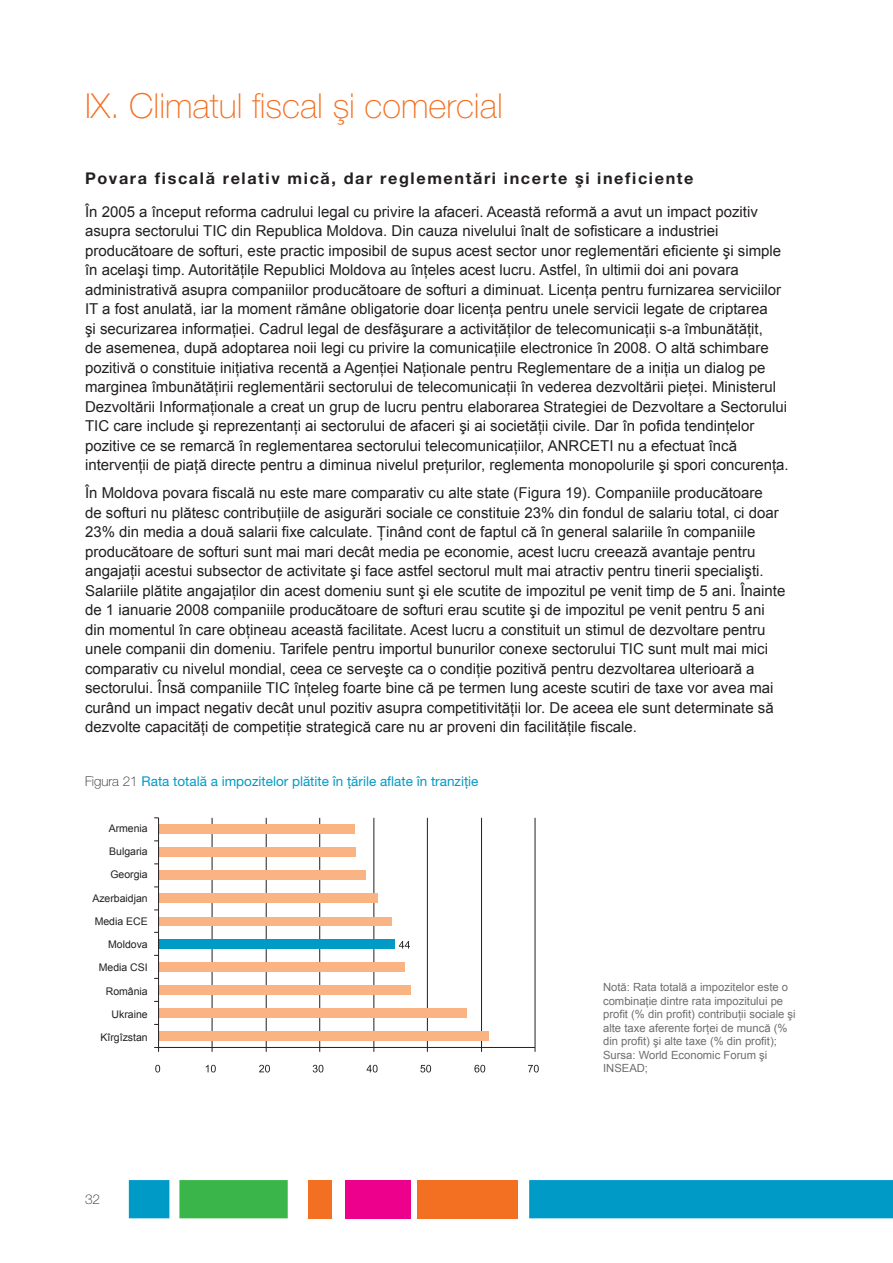
<style>
.page{position:relative;width:893px;height:1263px;background:#fff}
.page>*{position:absolute;margin:0;border:0;box-sizing:border-box;transform-origin:0 0}
.t1{font:100 34.5px "Helvetica Neue LT Pro";color:#f36f21}
.t2{font:700 16.2px "Helvetica Neue LT Pro";letter-spacing:.1em;color:#231f20}
.t3{font:15px/19.5px "Arial";color:#231f20}
.t4{font:13.5px "Helvetica Neue LT Pro";color:#009ac6}
.t5{font:100 13.5px "Helvetica Neue LT Pro";color:#231f20}
.t6{font:11.25px/13.5px "Arial";color:#6d6e70}
.t7{font:10.5px "Arial";color:#231f20}
.s1{font-weight:100;color:#231f20}
</style>
<div class="page">
<div style="left:418px;top:1180px;width:100px;height:38px;background:#f36f21"></div>
<div style="left:309px;top:1180px;width:23px;height:38px;background:#f36f21"></div>
<div style="left:345px;top:1180px;width:65px;height:38px;background:#ec008c"></div>
<div style="left:179px;top:1180px;width:109px;height:38px;background:#39b54a"></div>
<div style="left:529px;top:1180px;width:364px;height:38px;background:#009ac6"></div>
<div style="left:129px;top:1180px;width:40px;height:38px;background:#009ac6"></div>
<hr style="left:535px;top:818px;width:1px;height:229px;background:#231f20">
<hr style="left:481px;top:818px;width:1px;height:229px;background:#231f20">
<hr style="left:427px;top:818px;width:1px;height:229px;background:#231f20">
<hr style="left:374px;top:818px;width:1px;height:229px;background:#231f20">
<hr style="left:319px;top:818px;width:1px;height:229px;background:#231f20">
<hr style="left:266px;top:818px;width:1px;height:229px;background:#231f20">
<hr style="left:212px;top:818px;width:1px;height:229px;background:#231f20">
<div style="left:159px;top:1031px;width:330px;height:9px;background:#fab383"></div>
<div style="left:159px;top:1008px;width:308px;height:9px;background:#fab383"></div>
<div style="left:159px;top:985px;width:252px;height:9px;background:#fab383"></div>
<div style="left:159px;top:962px;width:246px;height:9px;background:#fab383"></div>
<div style="left:159px;top:939px;width:236px;height:9px;background:#009ac6"></div>
<div style="left:159px;top:917px;width:233px;height:8px;background:#fab383"></div>
<div style="left:159px;top:894px;width:219px;height:9px;background:#fab383"></div>
<div style="left:159px;top:871px;width:207px;height:9px;background:#fab383"></div>
<div style="left:159px;top:848px;width:197px;height:9px;background:#fab383"></div>
<div style="left:159px;top:825px;width:196px;height:9px;background:#fab383"></div>
<hr style="left:158px;top:818px;width:1px;height:229px;background:#231f20">
<svg style="left:154px;top:1047px;width:382px;height:5px"></svg>
<svg style="left:399px;top:941px;width:11px;height:7px"></svg>
<svg style="left:155px;top:1065px;width:5px;height:7px"></svg>
<svg style="left:206px;top:1065px;width:10px;height:7px"></svg>
<svg style="left:259px;top:1065px;width:11px;height:7px"></svg>
<svg style="left:313px;top:1065px;width:10px;height:7px"></svg>
<svg style="left:367px;top:1065px;width:11px;height:7px"></svg>
<svg style="left:420px;top:1065px;width:11px;height:7px"></svg>
<svg style="left:474px;top:1065px;width:11px;height:7px"></svg>
<svg style="left:528px;top:1065px;width:11px;height:7px"></svg>
<h1 class="t1" style="left:85px;top:94px;width:419px">IX. Climatul fiscal şi comercial</h1>
<p class="t2" style="left:85px;top:173px;width:610px">Povara fiscală relativ mică, dar reglementări incerte şi ineficiente</p>
<p class="t3" style="left:85px;top:202px;width:705px">În 2005 a început reforma cadrului legal cu privire la afaceri. Această reformă a avut un impact pozitiv asupra sectorului TIC din Republica Moldova. Din cauza nivelului înalt de sofisticare a industriei producătoare de softuri, este practic imposibil de supus acest sector unor reglementări eficiente şi simple în acelaşi timp. Autorităţile Republici Moldova au înţeles acest lucru. Astfel, în ultimii doi ani povara administrativă asupra companiilor producătoare de softuri a diminuat. Licenţa pentru furnizarea serviciilor IT a fost anulată, iar la moment rămâne obligatorie doar licenţa pentru unele servicii legate de criptarea<br>şi securizarea informaţiei. Cadrul legal de desfăşurare a activităţilor de telecomunicaţii s-a îmbunătăţit,<br>de asemenea, după adoptarea noii legi cu privire la comunicaţiile electronice în 2008. O altă schimbare pozitivă o constituie iniţiativa recentă a Agenţiei Naţionale pentru Reglementare de a iniţia un dialog pe marginea îmbunătăţirii reglementării sectorului de telecomunicaţii în vederea dezvoltării pieţei. Ministerul Dezvoltării Informaţionale a creat un grup de lucru pentru elaborarea Strategiei de Dezvoltare a Sectorului TIC care include şi reprezentanţi ai sectorului de afaceri şi ai societăţii civile. Dar în pofida tendinţelor pozitive ce se remarcă în reglementarea sectorului telecomunicaţiilor, ANRCETI nu a efectuat încă intervenţii de piaţă directe pentru a diminua nivelul preţurilor, reglementa monopolurile şi spori concurenţa.</p>
<p class="t3" style="left:85px;top:483px;width:702px">În Moldova povara fiscală nu este mare comparativ cu alte state (Figura 19). Companiile producătoare<br>de softuri nu plătesc contribuţiile de asigurări sociale ce constituie 23% din fondul de salariu total, ci doar 23% din media a două salarii fixe calculate. Ţinând cont de faptul că în general salariile în companiile producătoare de softuri sunt mai mari decât media pe economie, acest lucru creează avantaje pentru angajaţii acestui subsector de activitate şi face astfel sectorul mult mai atractiv pentru tinerii specialişti.<br>Salariile plătite angajaţilor din acest domeniu sunt şi ele scutite de impozitul pe venit timp de 5 ani. Înainte de 1 ianuarie 2008 companiile producătoare de softuri erau scutite şi de impozitul pe venit pentru 5 ani din momentul în care obţineau această facilitate. Acest lucru a constituit un stimul de dezvoltare pentru unele companii din domeniu. Tarifele pentru importul bunurilor conexe sectorului TIC sunt mult mai mici comparativ cu nivelul mondial, ceea ce serveşte ca o condiţie pozitivă pentru dezvoltarea ulterioară a sectorului. Însă companiile TIC înţeleg foarte bine că pe termen lung aceste scutiri de taxe vor avea mai curând un impact negativ decât unul pozitiv asupra competitivităţii lor. De aceea ele sunt determinate să dezvolte capacităţi de competiţie strategică care nu ar proveni din facilităţile fiscale.</p>
<p class="t4" style="left:85px;top:776px;width:395px"><span class="s1">Figura 21</span> Rata totală a impozitelor plătite în ţările aflate în tranziţie</p>
<p class="t7" style="left:109px;top:822px;width:41px">Armenia</p>
<p class="t7" style="left:109px;top:845px;width:40px">Bulgaria</p>
<p class="t7" style="left:110px;top:869px;width:39px">Georgia</p>
<p class="t7" style="left:92px;top:892px;width:57px">Azerbaidjan</p>
<p class="t7" style="left:95px;top:915px;width:55px">Media ECE</p>
<p class="t7" style="left:108px;top:939px;width:41px">Moldova</p>
<p class="t7" style="left:99px;top:962px;width:51px">Media CSI</p>
<p class="t7" style="left:106px;top:985px;width:43px">România</p>
<p class="t7" style="left:112px;top:1008px;width:38px">Ukraine</p>
<p class="t7" style="left:101px;top:1032px;width:49px">Kîrgîzstan</p>
<p class="t6" style="left:603px;top:981px;width:194px">Notă: Rata totală a impozitelor este o combinaţie dintre rata impozitului pe profit (% din profit) contribuţii sociale şi alte taxe aferente forţei de muncă (% din profit) şi alte taxe (% din profit); Sursa: World Economic Forum şi INSEAD;</p>
<p class="t5" style="left:85px;top:1194px;width:17px">32</p>
</div>
